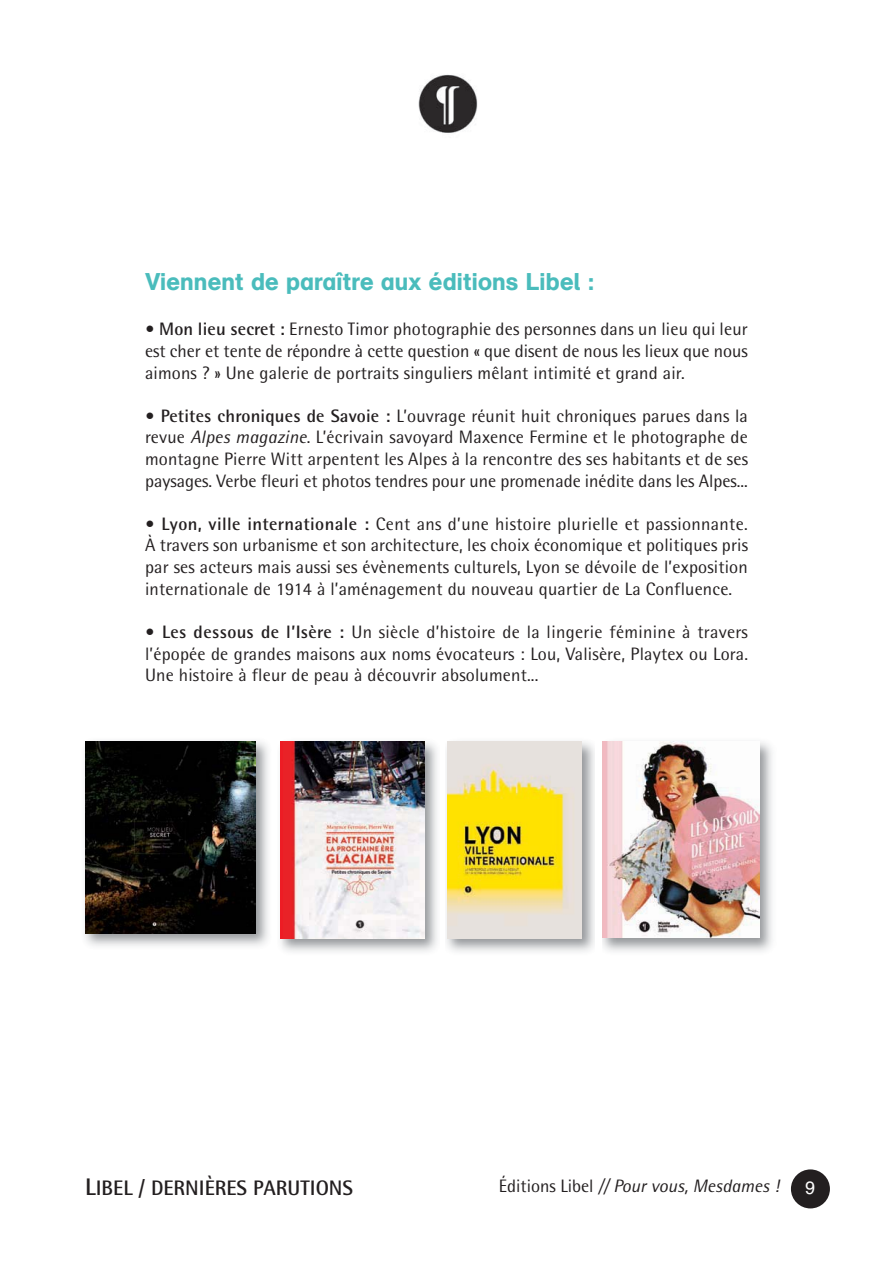
<style>
.page{position:relative;width:893px;height:1263px;background:#fff}
.page>*{position:absolute;margin:0;border:0;box-sizing:border-box;transform-origin:0 0}
.t1{font:24px "AG Schoolbook Medium A";letter-spacing:.01em;color:#4abcbc}
.t2{font:700 21px "Rotis Semi Sans Std";color:#231f20}
.t3{font:18px/21.6px "Rotis Semi Sans Std";letter-spacing:.01em;color:#231f20;text-align:justify}
.t4{font:italic 18px "Rotis Semi Sans Std";color:#231f20}
.t5{font:18px "Helvetica";color:#fff}
.s1{font-weight:700}
.s2{font-style:italic}
.s3{font-size:24px}
.s4{font-style:normal}
</style>
<div class="page">
<div style="left:791px;top:1169px;width:39px;height:39px;background:#231f20;border-radius:50%"></div>
<img style="left:282px;top:741px;width:155px;height:211px">
<img style="left:282px;top:742px;width:143px;height:196px">
<img style="left:446px;top:741px;width:326px;height:211px">
<img style="left:602px;top:742px;width:157px;height:196px">
<img style="left:84px;top:741px;width:184px;height:205px">
<img style="left:280px;top:741px;width:2px;height:204px">
<img style="left:85px;top:742px;width:170px;height:191px">
<img style="left:595px;top:741px;width:6px;height:211px">
<img style="left:447px;top:742px;width:135px;height:196px">
<img style="left:418px;top:74px;width:60px;height:59px">
<h1 class="t1" style="left:145px;top:273px;width:451px">Viennent de paraître aux éditions Libel :</h1>
<p class="t3" style="left:145px;top:320px;width:604px"><span class="s1">• Mon lieu secret :</span> Ernesto Timor photographie des personnes dans un lieu qui leur est cher et tente de répondre à cette question « que disent de nous les lieux que nous aimons ? » Une galerie de portraits singuliers mêlant intimité et grand air.</p>
<p class="t3" style="left:145px;top:407px;width:604px"><span class="s1">• Petites chroniques de Savoie :</span> L’ouvrage réunit huit chroniques parues dans la revue <span class="s2">Alpes magazine</span>. L’écrivain savoyard Maxence Fermine et le photographe de montagne Pierre Witt arpentent les Alpes à la rencontre des ses habitants et de ses paysages. Verbe fleuri et photos tendres pour une promenade inédite dans les Alpes...</p>
<p class="t3" style="left:145px;top:515px;width:604px"><span class="s1">• Lyon, ville internationale :</span> Cent ans d’une histoire plurielle et passionnante.<br>À travers son urbanisme et son architecture, les choix économique et politiques pris par ses acteurs mais aussi ses évènements culturels, Lyon se dévoile de l’exposition internationale de 1914 à l’aménagement du nouveau quartier de La Confluence.</p>
<p class="t3" style="left:145px;top:623px;width:604px"><span class="s1">• Les dessous de l’Isère :</span> Un siècle d’histoire de la lingerie féminine à travers l’épopée de grandes maisons aux noms évocateurs : Lou, Valisère, Playtex ou Lora.<br>Une histoire à fleur de peau à découvrir absolument...</p>
<p class="t2" style="left:85px;top:1180px;width:270px"><span class="s3">L</span>IBEL / DERNIÈRES PARUTIONS</p>
<p class="t4" style="left:499px;top:1178px;width:282px"><span class="s4">Éditions Libel</span> // Pour vous, Mesdames !</p>
<p class="t5" style="left:805px;top:1180px;width:12px">9</p>
</div>
